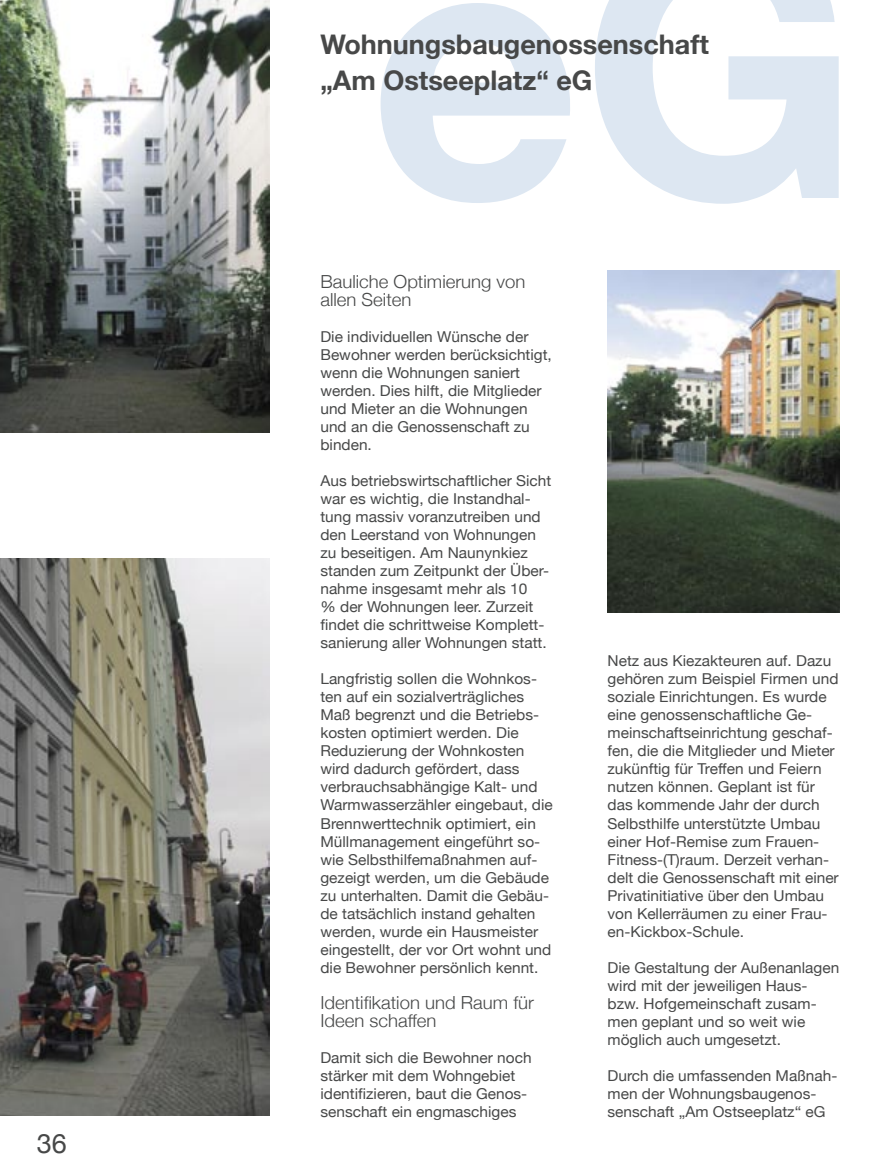
<style>
.page{position:relative;width:893px;height:1170px;background:#fff}
.page>*{position:absolute;margin:0;border:0;box-sizing:border-box;transform-origin:0 0}
.t1{font:700 27px/36px "Helvetica Neue";color:#474848}
.t2{font:27px "Helvetica Neue";color:#474848}
.t3{font:300 18px/18px "Helvetica Neue";color:#474848}
.t4{font:15px/18px "Helvetica Neue";color:#474848}
</style>
<div class="page">
<svg style="left:381px;top:0;width:458px;height:204px;fill:#dde7f2"></svg>
<img style="left:0;top:0;width:269px;height:432px">
<img style="left:608px;top:270px;width:232px;height:342px">
<img style="left:0;top:558px;width:269px;height:557px">
<h1 class="t2" style="left:37px;top:1126px;width:32px">36</h1>
<h1 class="t1" style="left:320px;top:26px;width:431px">Altonaer Sp r- und Bauverein eG,<br>Hamburg</h1>
<h1 class="t1" style="left:320px;top:26px;width:390px">Wohnungsbaugenossenschaft „Am Ostseeplatz“ eG</h1>
<p class="t3" style="left:320px;top:272px;width:207px">Bauliche Optimierung von allen Seiten</p>
<p class="t4" style="left:320px;top:327px;width:233px">Die individuellen Wünsche der<br>Bewohner werden berücksichtigt, wenn die Wohnungen saniert werden. Dies hilft, die Mitglieder und Mieter an die Wohnungen und an die Genossenschaft zu binden.</p>
<p class="t4" style="left:320px;top:471px;width:232px">Aus betriebswirtschaftlicher Sicht war es wichtig, die Instandhal&shy;tung massiv voranzutreiben und den Leerstand von Wohnungen zu beseitigen. Am Naunynkiez standen zum Zeitpunkt der Über&shy;nahme insgesamt mehr als 10<br>% der Wohnungen leer. Zurzeit findet die schrittweise Komplett&shy;sanierung aller Wohnungen statt.</p>
<p class="t4" style="left:320px;top:669px;width:234px">Langfristig sollen die Wohnkos&shy;ten auf ein sozialverträgliches<br>Maß begrenzt und die Betriebs&shy;kosten optimiert werden. Die<br>Reduzierung der Wohnkosten wird dadurch gefördert, dass verbrauchsabhängige Kalt- und<br>Warmwasserzähler eingebaut, die<br>Brennwerttechnik optimiert, ein<br>Müllmanagement eingeführt so&shy;wie Selbsthilfemaßnahmen auf&shy;gezeigt werden, um die Gebäude zu unterhalten. Damit die Gebäu&shy;de tatsächlich instand gehalten werden, wurde ein Hausmeister eingestellt, der vor Ort wohnt und die Bewohner persönlich kennt.</p>
<p class="t3" style="left:320px;top:992px;width:215px">Identifikation und Raum für<br>Ideen schaffen</p>
<p class="t4" style="left:320px;top:1047px;width:213px">Damit sich die Bewohner noch stärker mit dem Wohngebiet identifizieren, baut die Genos&shy;senschaft ein engmaschiges</p>
<p class="t4" style="left:607px;top:651px;width:233px">Netz aus Kiezakteuren auf. Dazu gehören zum Beispiel Firmen und soziale Einrichtungen. Es wurde eine genossenschaftliche Ge&shy;meinschaftseinrichtung geschaf&shy;fen, die die Mitglieder und Mieter zukünftig für Treffen und Feiern nutzen können. Geplant ist für das kommende Jahr der durch<br>Selbsthilfe unterstützte Umbau einer Hof-Remise zum Frauen-<br>Fitness-(T)raum. Derzeit verhan&shy;delt die Genossenschaft mit einer<br>Privatinitiative über den Umbau von Kellerräumen zu einer Frau&shy;en-Kickbox-Schule.</p>
<p class="t4" style="left:607px;top:957px;width:233px">Die Gestaltung der Außenanlagen wird mit der jeweiligen Haus&shy;bzw. Hofgemeinschaft zusam&shy;men geplant und so weit wie möglich auch umgesetzt.</p>
<p class="t4" style="left:607px;top:1065px;width:231px">Durch die umfassenden Maßnah&shy;men der Wohnungsbaugenos&shy;senschaft „Am Ostseeplatz“ eG</p>
</div>
